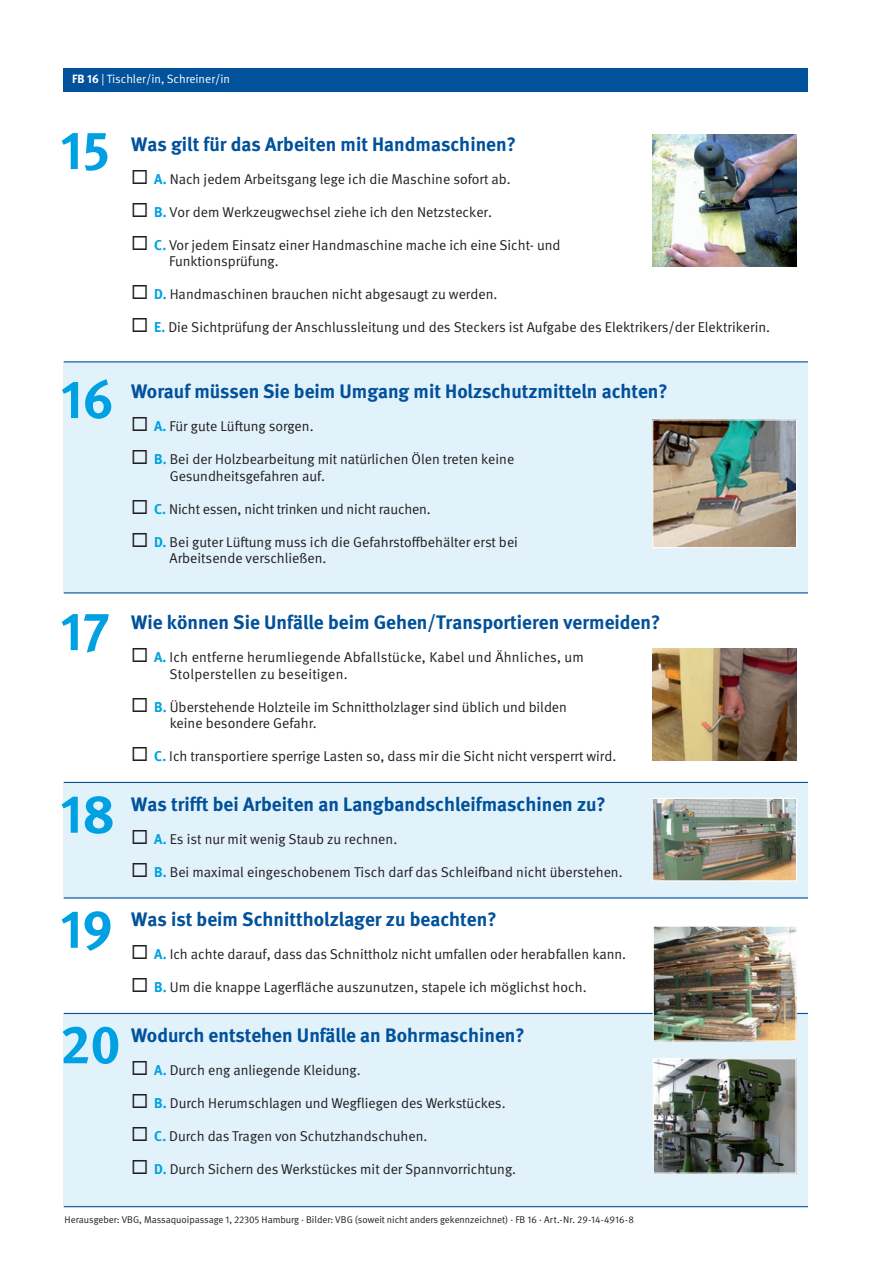
<style>
.page{position:relative;width:893px;height:1263px;background:#fff}
.page>*{position:absolute;margin:0;border:0;box-sizing:border-box;transform-origin:0 0}
.t1{font:700 54px/115.2px "DGUV Meta";color:#00a1e3}
.t2{font:700 19.5px "DGUV Meta";color:#01519b}
.t3{font:14.25px/16.5px "DGUV Meta";color:#231f20}
.t4{font:12px "DGUV Meta";color:#fff}
.t5{font:9.75px "DGUV Meta";color:#231f20}
.s1{font-weight:700}
.s2{font-weight:700;color:#00a1e3}
</style>
<div class="page">
<div style="left:64px;top:361px;width:744px;height:231px;background:#e1f2fb"></div>
<div style="left:64px;top:783px;width:744px;height:116px;background:#e1f2fb"></div>
<div style="left:64px;top:1013px;width:744px;height:194px;background:#e1f2fb"></div>
<hr style="left:64px;top:361px;width:744px;height:1px;background:#01519b">
<hr style="left:64px;top:592px;width:744px;height:1px;background:#01519b">
<hr style="left:64px;top:782px;width:744px;height:1px;background:#01519b">
<hr style="left:64px;top:897px;width:744px;height:1px;background:#01519b">
<hr style="left:64px;top:1013px;width:744px;height:1px;background:#01519b">
<img style="left:654px;top:421px;width:141px;height:125px">
<div style="left:652px;top:419px;width:145px;height:129px;border:1px solid #fff"></div>
<img style="left:653px;top:134px;width:144px;height:132px">
<img style="left:654px;top:800px;width:141px;height:79px">
<div style="left:652px;top:798px;width:145px;height:83px;border:1px solid #fff"></div>
<img style="left:655px;top:1060px;width:140px;height:112px">
<div style="left:653px;top:1058px;width:144px;height:116px;border:1px solid #fff"></div>
<div style="left:64px;top:68px;width:744px;height:23px;background:#01519b"></div>
<img style="left:655px;top:927px;width:140px;height:113px">
<div style="left:653px;top:925px;width:144px;height:117px;border:1px solid #fff"></div>
<hr style="left:64px;top:1206px;width:744px;height:1px;background:#01519b">
<img style="left:653px;top:649px;width:144px;height:112px">
<p class="t4" style="left:72px;top:72px;width:159px"><span class="s1">FB 16</span> | Tischler/in, Schreiner/in</p>
<h1 class="t1" style="left:61px;top:94px;width:51px">15</h1>
<h1 class="t1" style="left:61px;top:343px;width:54px">16</h1>
<h2 class="t2" style="left:131px;top:132px;width:386px">Was gilt für das Arbeiten mit Handmaschinen?</h2>
<p class="t3" style="left:131px;top:171px;width:381px">◻ <span class="s2">A.</span> Nach jedem Arbeitsgang lege ich die Maschine sofort ab.</p>
<p class="t3" style="left:131px;top:204px;width:362px">◻ <span class="s2">B.</span> Vor dem Werkzeugwechsel ziehe ich den Netzstecker.</p>
<p class="t3" style="left:169px;top:237px;width:393px;text-indent:-38px">◻ <span class="s2">C.</span> Vor jedem Einsatz einer Handmaschine mache ich eine Sicht- und<br>Funktionsprüfung.</p>
<p class="t3" style="left:131px;top:286px;width:368px">◻ <span class="s2">D.</span> Handmaschinen brauchen nicht abgesaugt zu werden.</p>
<p class="t3" style="left:131px;top:319px;width:640px">◻ <span class="s2">E.</span> Die Sichtprüfung der Anschlussleitung und des Steckers ist Aufgabe des Elektrikers/der Elektrikerin.</p>
<h2 class="t2" style="left:131px;top:380px;width:538px">Worauf müssen Sie beim Umgang mit Holzschutzmitteln achten?</h2>
<p class="t3" style="left:131px;top:418px;width:184px">◻ <span class="s2">A.</span> Für gute Lüftung sorgen.</p>
<p class="t3" style="left:170px;top:451px;width:346px;text-indent:-38px">◻ <span class="s2">B.</span> Bei der Holzbearbeitung mit natürlichen Ölen treten keine<br>Gesundheitsgefahren auf.</p>
<p class="t3" style="left:131px;top:501px;width:301px">◻ <span class="s2">C.</span> Nicht essen, nicht trinken und nicht rauchen.</p>
<p class="t3" style="left:170px;top:534px;width:350px;text-indent:-38px">◻ <span class="s2">D.</span> Bei guter Lüftung muss ich die Gefahrstoffbehälter erst bei<br>Arbeitsende verschließen.</p>
<h1 class="t1" style="left:61px;top:575px;width:51px">17</h1>
<h1 class="t1" style="left:60px;top:758px;width:62px">18<br>19<br>20</h1>
<h2 class="t2" style="left:131px;top:611px;width:531px">Wie können Sie Unfälle beim Gehen/Transportieren vermeiden?</h2>
<p class="t3" style="left:170px;top:649px;width:416px;text-indent:-38px">◻ <span class="s2">A.</span> Ich entferne herumliegende Abfallstücke, Kabel und Ähnliches, um<br>Stolperstellen zu beseitigen.</p>
<p class="t3" style="left:170px;top:699px;width:399px;text-indent:-38px">◻ <span class="s2">B.</span> Überstehende Holzteile im Schnittholzlager sind üblich und bilden keine besondere Gefahr.</p>
<p class="t3" style="left:131px;top:748px;width:487px">◻ <span class="s2">C.</span> Ich transportiere sperrige Lasten so, dass mir die Sicht nicht versperrt wird.</p>
<h2 class="t2" style="left:131px;top:792px;width:476px">Was trifft bei Arbeiten an Langbandschleifmaschinen zu?</h2>
<p class="t3" style="left:131px;top:831px;width:267px">◻ <span class="s2">A.</span> Es ist nur mit wenig Staub zu rechnen.</p>
<p class="t3" style="left:131px;top:864px;width:493px">◻ <span class="s2">B.</span> Bei maximal eingeschobenem Tisch darf das Schleifband nicht überstehen.</p>
<h2 class="t2" style="left:131px;top:908px;width:367px">Was ist beim Schnittholzlager zu beachten?</h2>
<p class="t3" style="left:131px;top:946px;width:496px">◻ <span class="s2">A.</span> Ich achte darauf, dass das Schnittholz nicht umfallen oder herabfallen kann.</p>
<p class="t3" style="left:131px;top:979px;width:457px">◻ <span class="s2">B.</span> Um die knappe Lagerfläche auszunutzen, stapele ich möglichst hoch.</p>
<h2 class="t2" style="left:131px;top:1023px;width:395px">Wodurch entstehen Unfälle an Bohrmaschinen?</h2>
<p class="t3" style="left:131px;top:1062px;width:231px">◻ <span class="s2">A.</span> Durch eng anliegende Kleidung.</p>
<p class="t3" style="left:131px;top:1095px;width:376px">◻ <span class="s2">B.</span> Durch Herumschlagen und Wegfliegen des Werkstückes.</p>
<p class="t3" style="left:131px;top:1128px;width:298px">◻ <span class="s2">C.</span> Durch das Tragen von Schutzhandschuhen.</p>
<p class="t3" style="left:131px;top:1161px;width:386px">◻ <span class="s2">D.</span> Durch Sichern des Werkstückes mit der Spannvorrichtung.</p>
<p class="t5" style="left:65px;top:1214px;width:571px">Herausgeber: VBG, Massaquoipassage 1, 22305 Hamburg · Bilder: VBG (soweit nicht anders gekennzeichnet) · FB 16 · Art.-Nr. 29-14-4916-8</p>
</div>
